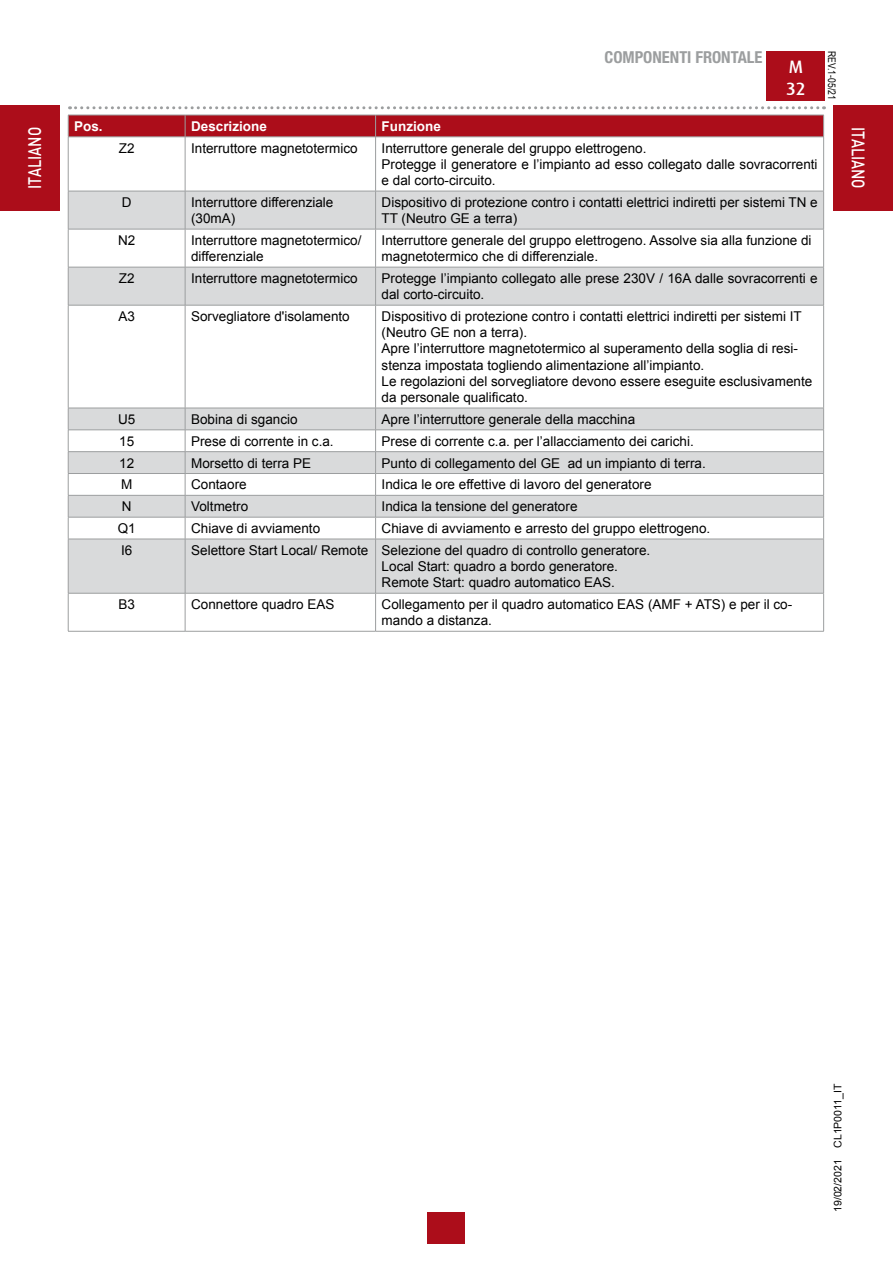
<style>
.page{position:relative;width:893px;height:1263px;background:#fff}
.page>*{position:absolute;margin:0;border:0;box-sizing:border-box;transform-origin:0 0}
.t1{font:500 18px "DIN Pro";color:#fff;scale:.8 1}
.t2{font:500 18px/21.6px "Dax";color:#fff}
.t3{font:700 condensed 16.5px "Helvetica Neue LTW1 G";color:#9c9e9f}
.t4{font:13.5px/16.2px "Arial";color:#000}
.t5{font:700 13.5px "Arial";color:#fff}
.t6{font:10.5px "Arial";color:#000}
.t7{font:10.5px "Arial Narrow";color:#000}
</style>
<div class="page">
<div style="left:767px;top:51px;width:58px;height:50px;background:#ac0d1a"></div>
<svg style="left:70px;top:106px;width:754px;height:3px"></svg>
<div style="left:428px;top:1212px;width:37px;height:31px;background:#ac0d1a"></div>
<div style="left:0;top:105px;width:60px;height:106px;background:#ac0d1a"></div>
<div style="left:833px;top:105px;width:60px;height:106px;background:#ac0d1a"></div>
<svg style="left:69px;top:192px;width:754px;height:401px"></svg>
<svg style="left:68px;top:115px;width:756px;height:22px;background:#ab1622"></svg>
<hr style="left:68px;top:137px;width:117px;height:1px;background:#9c9e9f">
<hr style="left:68px;top:137px;width:1px;height:54px;background:#9c9e9f">
<hr style="left:185px;top:137px;width:191px;height:1px;background:#9c9e9f">
<hr style="left:185px;top:137px;width:1px;height:54px;background:#9c9e9f">
<hr style="left:376px;top:137px;width:448px;height:1px;background:#9c9e9f">
<hr style="left:375px;top:137px;width:1px;height:54px;background:#9c9e9f">
<hr style="left:823px;top:137px;width:1px;height:54px;background:#9c9e9f">
<hr style="left:68px;top:191px;width:117px;height:1px;background:#9c9e9f">
<hr style="left:68px;top:191px;width:1px;height:38px;background:#9c9e9f">
<hr style="left:185px;top:191px;width:191px;height:1px;background:#9c9e9f">
<hr style="left:185px;top:191px;width:1px;height:38px;background:#9c9e9f">
<hr style="left:376px;top:191px;width:448px;height:1px;background:#9c9e9f">
<hr style="left:375px;top:191px;width:1px;height:38px;background:#9c9e9f">
<hr style="left:823px;top:191px;width:1px;height:38px;background:#9c9e9f">
<hr style="left:68px;top:229px;width:117px;height:1px;background:#9c9e9f">
<hr style="left:68px;top:229px;width:1px;height:38px;background:#9c9e9f">
<hr style="left:185px;top:229px;width:191px;height:1px;background:#9c9e9f">
<hr style="left:185px;top:229px;width:1px;height:38px;background:#9c9e9f">
<hr style="left:376px;top:229px;width:448px;height:1px;background:#9c9e9f">
<hr style="left:375px;top:229px;width:1px;height:38px;background:#9c9e9f">
<hr style="left:823px;top:229px;width:1px;height:38px;background:#9c9e9f">
<hr style="left:68px;top:267px;width:117px;height:1px;background:#9c9e9f">
<hr style="left:68px;top:267px;width:1px;height:38px;background:#9c9e9f">
<hr style="left:185px;top:267px;width:191px;height:1px;background:#9c9e9f">
<hr style="left:185px;top:267px;width:1px;height:38px;background:#9c9e9f">
<hr style="left:376px;top:267px;width:448px;height:1px;background:#9c9e9f">
<hr style="left:375px;top:267px;width:1px;height:38px;background:#9c9e9f">
<hr style="left:823px;top:267px;width:1px;height:38px;background:#9c9e9f">
<hr style="left:68px;top:305px;width:117px;height:1px;background:#9c9e9f">
<hr style="left:68px;top:305px;width:1px;height:103px;background:#9c9e9f">
<hr style="left:185px;top:305px;width:191px;height:1px;background:#9c9e9f">
<hr style="left:185px;top:305px;width:1px;height:103px;background:#9c9e9f">
<hr style="left:376px;top:305px;width:448px;height:1px;background:#9c9e9f">
<hr style="left:375px;top:305px;width:1px;height:103px;background:#9c9e9f">
<hr style="left:823px;top:305px;width:1px;height:103px;background:#9c9e9f">
<hr style="left:68px;top:408px;width:117px;height:1px;background:#9c9e9f">
<hr style="left:185px;top:408px;width:191px;height:1px;background:#9c9e9f">
<hr style="left:376px;top:408px;width:448px;height:1px;background:#9c9e9f">
<hr style="left:68px;top:430px;width:117px;height:1px;background:#9c9e9f">
<hr style="left:185px;top:430px;width:191px;height:1px;background:#9c9e9f">
<hr style="left:376px;top:430px;width:448px;height:1px;background:#9c9e9f">
<hr style="left:68px;top:451px;width:117px;height:1px;background:#9c9e9f">
<hr style="left:185px;top:451px;width:191px;height:1px;background:#9c9e9f">
<hr style="left:376px;top:451px;width:448px;height:1px;background:#9c9e9f">
<hr style="left:68px;top:473px;width:117px;height:1px;background:#9c9e9f">
<hr style="left:185px;top:473px;width:191px;height:1px;background:#9c9e9f">
<hr style="left:376px;top:473px;width:448px;height:1px;background:#9c9e9f">
<hr style="left:68px;top:495px;width:117px;height:1px;background:#9c9e9f">
<hr style="left:185px;top:495px;width:191px;height:1px;background:#9c9e9f">
<hr style="left:376px;top:495px;width:448px;height:1px;background:#9c9e9f">
<hr style="left:68px;top:517px;width:117px;height:1px;background:#9c9e9f">
<svg style="left:68px;top:408px;width:1px;height:131px"></svg>
<hr style="left:185px;top:517px;width:191px;height:1px;background:#9c9e9f">
<svg style="left:185px;top:408px;width:1px;height:131px"></svg>
<hr style="left:376px;top:517px;width:448px;height:1px;background:#9c9e9f">
<svg style="left:375px;top:409px;width:1px;height:130px"></svg>
<svg style="left:823px;top:408px;width:1px;height:131px"></svg>
<hr style="left:68px;top:539px;width:117px;height:1px;background:#9c9e9f">
<hr style="left:68px;top:539px;width:1px;height:54px;background:#9c9e9f">
<hr style="left:185px;top:539px;width:191px;height:1px;background:#9c9e9f">
<hr style="left:185px;top:539px;width:1px;height:54px;background:#9c9e9f">
<hr style="left:376px;top:539px;width:448px;height:1px;background:#9c9e9f">
<hr style="left:375px;top:539px;width:1px;height:54px;background:#9c9e9f">
<hr style="left:823px;top:539px;width:1px;height:54px;background:#9c9e9f">
<hr style="left:68px;top:593px;width:117px;height:1px;background:#9c9e9f">
<hr style="left:68px;top:593px;width:1px;height:38px;background:#9c9e9f">
<hr style="left:185px;top:593px;width:191px;height:1px;background:#9c9e9f">
<hr style="left:185px;top:593px;width:1px;height:38px;background:#9c9e9f">
<hr style="left:376px;top:593px;width:448px;height:1px;background:#9c9e9f">
<hr style="left:375px;top:593px;width:1px;height:38px;background:#9c9e9f">
<hr style="left:823px;top:593px;width:1px;height:38px;background:#9c9e9f">
<hr style="left:68px;top:631px;width:117px;height:1px;background:#9c9e9f">
<hr style="left:185px;top:631px;width:191px;height:1px;background:#9c9e9f">
<hr style="left:376px;top:631px;width:448px;height:1px;background:#9c9e9f">
<p class="t3" style="left:604px;top:47px;width:160px">COMPONENTI FRONTALE</p>
<p class="t7" style="left:840px;top:51px;width:50px;rotate:90deg">REV.1-05/21</p>
<h1 class="t2" style="left:786px;top:56px;width:21px">M<br>32</h1>
<p class="t5" style="left:74px;top:117px;width:30px">Pos.</p>
<p class="t5" style="left:191px;top:117px;width:77px">Descrizione</p>
<p class="t5" style="left:382px;top:117px;width:61px">Funzione</p>
<p class="t4" style="left:119px;top:140px;width:17px">Z2</p>
<p class="t4" style="left:191px;top:140px;width:168px">Interruttore magnetotermico</p>
<p class="t4" style="left:382px;top:140px;width:438px">Interruttore generale del gruppo elettrogeno.<br>Protegge il generatore e l’impianto ad esso collegato dalle sovracorrenti e dal corto-circuito.</p>
<p class="t4" style="left:122px;top:194px;width:11px">D</p>
<p class="t4" style="left:191px;top:194px;width:144px">Interruttore differenziale (30mA)</p>
<p class="t4" style="left:382px;top:194px;width:437px">Dispositivo di protezione contro i contatti elettrici indiretti per sistemi TN e<br>TT (Neutro GE a terra)</p>
<p class="t4" style="left:118px;top:232px;width:19px">N2</p>
<p class="t4" style="left:191px;top:232px;width:172px">Interruttore magnetotermico/ differenziale</p>
<p class="t4" style="left:382px;top:232px;width:432px">Interruttore generale del gruppo elettrogeno. Assolve sia alla funzione di magnetotermico che di differenziale.</p>
<p class="t4" style="left:119px;top:270px;width:17px">Z2</p>
<p class="t4" style="left:191px;top:270px;width:168px">Interruttore magnetotermico</p>
<p class="t4" style="left:382px;top:270px;width:437px">Protegge l’impianto collegato alle prese 230V / 16A dalle sovracorrenti e dal corto-circuito.</p>
<p class="t4" style="left:118px;top:308px;width:18px">A3</p>
<p class="t4" style="left:191px;top:308px;width:160px">Sorvegliatore d'isolamento</p>
<p class="t4" style="left:382px;top:308px;width:432px">Dispositivo di protezione contro i contatti elettrici indiretti per sistemi IT (Neutro GE non a terra).<br>Apre l’interruttore magnetotermico al superamento della soglia di resi&shy;stenza impostata togliendo alimentazione all’impianto.<br>Le regolazioni del sorvegliatore devono essere eseguite esclusivamente da personale qualificato.</p>
<p class="t4" style="left:118px;top:411px;width:19px">U5</p>
<p class="t4" style="left:191px;top:411px;width:108px">Bobina di sgancio</p>
<p class="t4" style="left:382px;top:411px;width:255px">Apre l’interruttore generale della macchina</p>
<p class="t4" style="left:119px;top:433px;width:17px">15</p>
<p class="t4" style="left:191px;top:433px;width:144px">Prese di corrente in c.a.</p>
<p class="t4" style="left:382px;top:433px;width:314px">Prese di corrente c.a. per l’allacciamento dei carichi.</p>
<p class="t4" style="left:119px;top:455px;width:17px">12</p>
<p class="t4" style="left:191px;top:455px;width:122px">Morsetto di terra PE</p>
<p class="t4" style="left:382px;top:455px;width:326px">Punto di collegamento del GE ad un impianto di terra.</p>
<p class="t4" style="left:121px;top:477px;width:13px">M</p>
<p class="t4" style="left:191px;top:477px;width:57px">Contaore</p>
<p class="t4" style="left:382px;top:477px;width:271px">Indica le ore effettive di lavoro del generatore</p>
<p class="t4" style="left:122px;top:498px;width:11px">N</p>
<p class="t4" style="left:191px;top:498px;width:59px">Voltmetro</p>
<p class="t4" style="left:382px;top:498px;width:197px">Indica la tensione del generatore</p>
<p class="t4" style="left:118px;top:520px;width:20px">Q1</p>
<p class="t4" style="left:191px;top:520px;width:131px">Chiave di avviamento</p>
<p class="t4" style="left:382px;top:520px;width:330px">Chiave di avviamento e arresto del gruppo elettrogeno.</p>
<p class="t4" style="left:121px;top:542px;width:13px">I6</p>
<p class="t4" style="left:382px;top:542px;width:270px;text-indent:-190px">Selettore Start Local/ Remote Selezione del quadro di controllo generatore.<br>Local Start: quadro a bordo generatore.<br>Remote Start: quadro automatico EAS.</p>
<p class="t4" style="left:118px;top:596px;width:18px">B3</p>
<p class="t4" style="left:191px;top:596px;width:145px">Connettore quadro EAS</p>
<p class="t4" style="left:382px;top:596px;width:412px">Collegamento per il quadro automatico EAS (AMF + ATS) e per il co&shy;mando a distanza.</p>
<h1 class="t1" style="left:22px;top:189px;width:79px;rotate:-90deg">ITALIANO</h1>
<h1 class="t1" style="left:871px;top:127px;width:79px;rotate:90deg">ITALIANO</h1>
<p class="t6" style="left:831px;top:1212px;width:130px;rotate:-90deg">19/02/2021 CL1P0011_IT</p>
</div>
